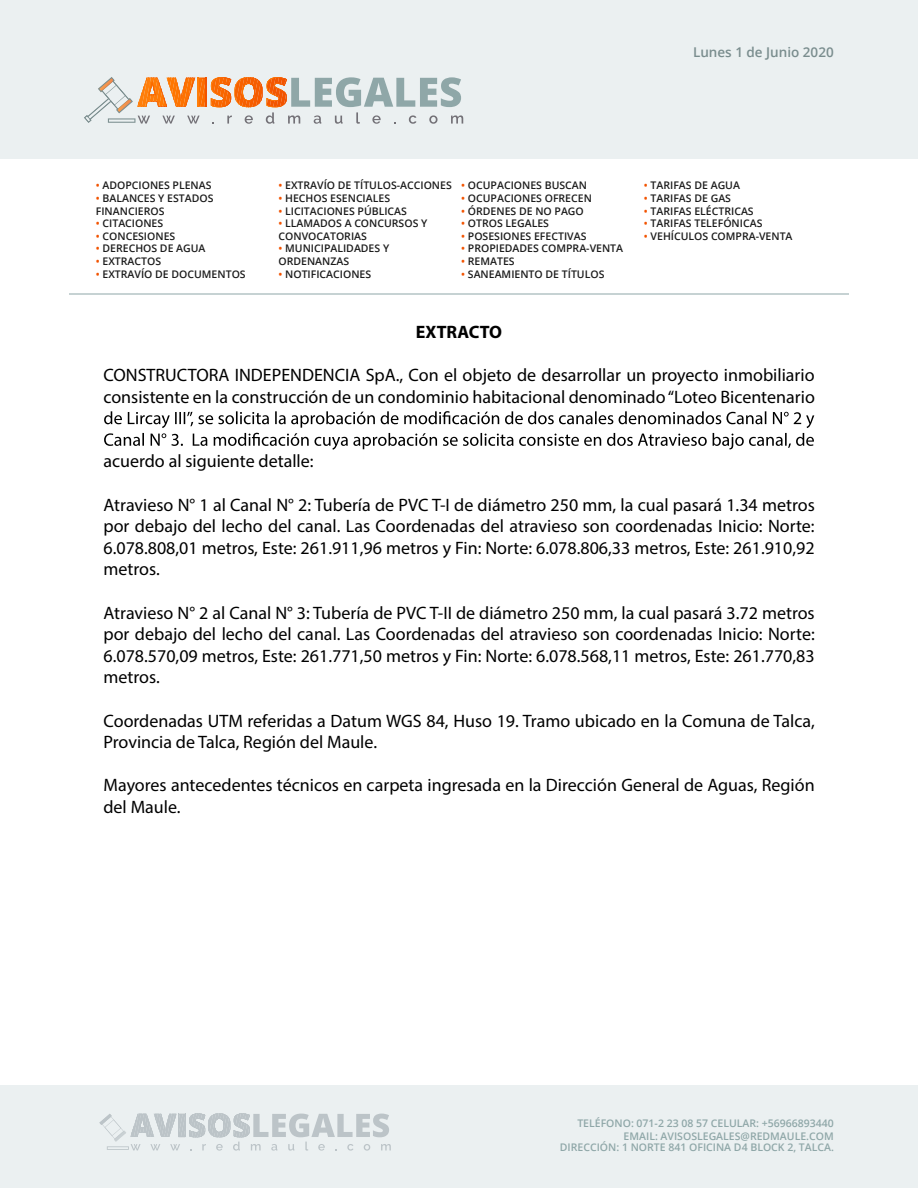
<style>
.page{position:relative;width:918px;height:1188px;background:#fff}
.page>*{position:absolute;margin:0;border:0;box-sizing:border-box;transform-origin:0 0}
.t1{font:18px/21.6px "Myriad Pro";color:#000}
.t2{font:700 18px "Myriad Pro";color:#000}
.t3{font:600 13.5px "Open Sans";color:#7a8d8e}
.t4{font:600 10.5px/12.6px "Open Sans";color:#1b1b1b}
.t5{font:600 10.5px/12.6px "Open Sans";color:#8fa7a8;text-align:right}
.s1{color:#f25300}
</style>
<div class="page">
<div style="left:0;top:0;width:918px;height:159px;background:#ebf0f1"></div>
<svg style="left:84px;top:77px;width:379px;height:47px"></svg>
<svg style="left:108px;top:118px;width:27px;height:5px"></svg>
<div style="left:0;top:1086px;width:918px;height:102px;background:#ebf0f1"></div>
<svg style="left:99px;top:1113px;width:292px;height:38px"></svg>
<svg style="left:107px;top:1146px;width:22px;height:4px"></svg>
<hr style="left:69px;top:294px;width:780px;height:1px;background:#8fa7a8">
<svg style="left:104px;top:411px;width:710px;height:39px"></svg>
<p class="t3" style="left:693px;top:43px;width:142px">Lunes 1 de Junio 2020</p>
<p class="t4" style="left:96px;top:179px;width:117px"><span class="s1">•</span> ADOPCIONES PLENAS</p>
<p class="t4" style="left:96px;top:192px;width:119px"><span class="s1">•</span> BALANCES Y ESTADOS<br>FINANCIEROS</p>
<p class="t4" style="left:96px;top:217px;width:69px"><span class="s1">•</span> CITACIONES</p>
<p class="t4" style="left:96px;top:230px;width:81px"><span class="s1">•</span> CONCESIONES</p>
<p class="t4" style="left:96px;top:242px;width:111px"><span class="s1">•</span> DERECHOS DE AGUA</p>
<p class="t4" style="left:96px;top:255px;width:67px"><span class="s1">•</span> EXTRACTOS</p>
<p class="t4" style="left:96px;top:267px;width:151px"><span class="s1">•</span> EXTRAVÍO DE DOCUMENTOS</p>
<p class="t4" style="left:279px;top:179px;width:175px"><span class="s1">•</span> EXTRAVÍO DE TÍTULOS-ACCIONES</p>
<p class="t4" style="left:279px;top:192px;width:113px"><span class="s1">•</span> HECHOS ESENCIALES</p>
<p class="t4" style="left:279px;top:204px;width:130px"><span class="s1">•</span> LICITACIONES PÚBLICAS</p>
<p class="t4" style="left:279px;top:217px;width:150px"><span class="s1">•</span> LLAMADOS A CONCURSOS Y<br>CONVOCATORIAS</p>
<p class="t4" style="left:279px;top:242px;width:112px"><span class="s1">•</span> MUNICIPALIDADES Y<br>ORDENANZAS</p>
<p class="t4" style="left:279px;top:267px;width:94px"><span class="s1">•</span> NOTIFICACIONES</p>
<p class="t4" style="left:461px;top:179px;width:127px"><span class="s1">•</span> OCUPACIONES BUSCAN</p>
<p class="t4" style="left:461px;top:192px;width:132px"><span class="s1">•</span> OCUPACIONES OFRECEN</p>
<p class="t4" style="left:461px;top:204px;width:124px"><span class="s1">•</span> ÓRDENES DE NO PAGO</p>
<p class="t4" style="left:461px;top:217px;width:89px"><span class="s1">•</span> OTROS LEGALES</p>
<p class="t4" style="left:461px;top:230px;width:127px"><span class="s1">•</span> POSESIONES EFECTIVAS</p>
<p class="t4" style="left:461px;top:242px;width:163px"><span class="s1">•</span> PROPIEDADES COMPRA-VENTA</p>
<p class="t4" style="left:461px;top:255px;width:55px"><span class="s1">•</span> REMATES</p>
<p class="t4" style="left:461px;top:267px;width:145px"><span class="s1">•</span> SANEAMIENTO DE TÍTULOS</p>
<p class="t4" style="left:644px;top:179px;width:98px"><span class="s1">•</span> TARIFAS DE AGUA</p>
<p class="t4" style="left:644px;top:192px;width:89px"><span class="s1">•</span> TARIFAS DE GAS</p>
<p class="t4" style="left:644px;top:204px;width:111px"><span class="s1">•</span> TARIFAS ELÉCTRICAS</p>
<p class="t4" style="left:644px;top:217px;width:120px"><span class="s1">•</span> TARIFAS TELEFÓNICAS</p>
<p class="t4" style="left:644px;top:230px;width:150px"><span class="s1">•</span> VEHÍCULOS COMPRA-VENTA</p>
<p class="t2" style="left:416px;top:320px;width:88px">EXTRACTO</p>
<p class="t1" style="left:103px;top:364px;width:713px">CONSTRUCTORA INDEPENDENCIA SpA., Con el objeto de desarrollar un proyecto inmobiliario consistente en la construcción de un condominio habitacional denominado“Loteo Bicentenario</p>
<p class="t1" style="left:103px;top:450px;width:212px">acuerdo al siguiente detalle:</p>
<p class="t1" style="left:103px;top:493px;width:713px;text-align:justify">Atravieso N° 1 al Canal N° 2: Tubería de PVC T-I de diámetro 250 mm, la cual pasará 1.34 metros por debajo del lecho del canal. Las Coordenadas del atravieso son coordenadas Inicio: Norte:<br>6.078.808,01 metros, Este: 261.911,96 metros y Fin: Norte: 6.078.806,33 metros, Este: 261.910,92 metros.</p>
<p class="t1" style="left:103px;top:601px;width:713px;text-align:justify">Atravieso N° 2 al Canal N° 3: Tubería de PVC T-II de diámetro 250 mm, la cual pasará 3.72 metros por debajo del lecho del canal. Las Coordenadas del atravieso son coordenadas Inicio: Norte:<br>6.078.570,09 metros, Este: 261.771,50 metros y Fin: Norte: 6.078.568,11 metros, Este: 261.770,83 metros.</p>
<p class="t1" style="left:104px;top:709px;width:713px">Coordenadas UTM referidas a Datum WGS 84, Huso 19. Tramo ubicado en la Comuna de Talca,<br>Provincia de Talca, Región del Maule.</p>
<p class="t1" style="left:103px;top:774px;width:713px">Mayores antecedentes técnicos en carpeta ingresada en la Dirección General de Aguas, Región del Maule.</p>
<p class="t5" style="left:577px;top:1117px;width:258px">TELÉFONO: 071-2 23 08 57 CELULAR: +56966893440<br>EMAIL: AVISOSLEGALES@REDMAULE.COM</p>
<p class="t5" style="left:560px;top:1141px;width:276px">DIRECCIÓN: 1 NORTE 841 OFICINA D4 BLOCK 2, TALCA.</p>
</div>
